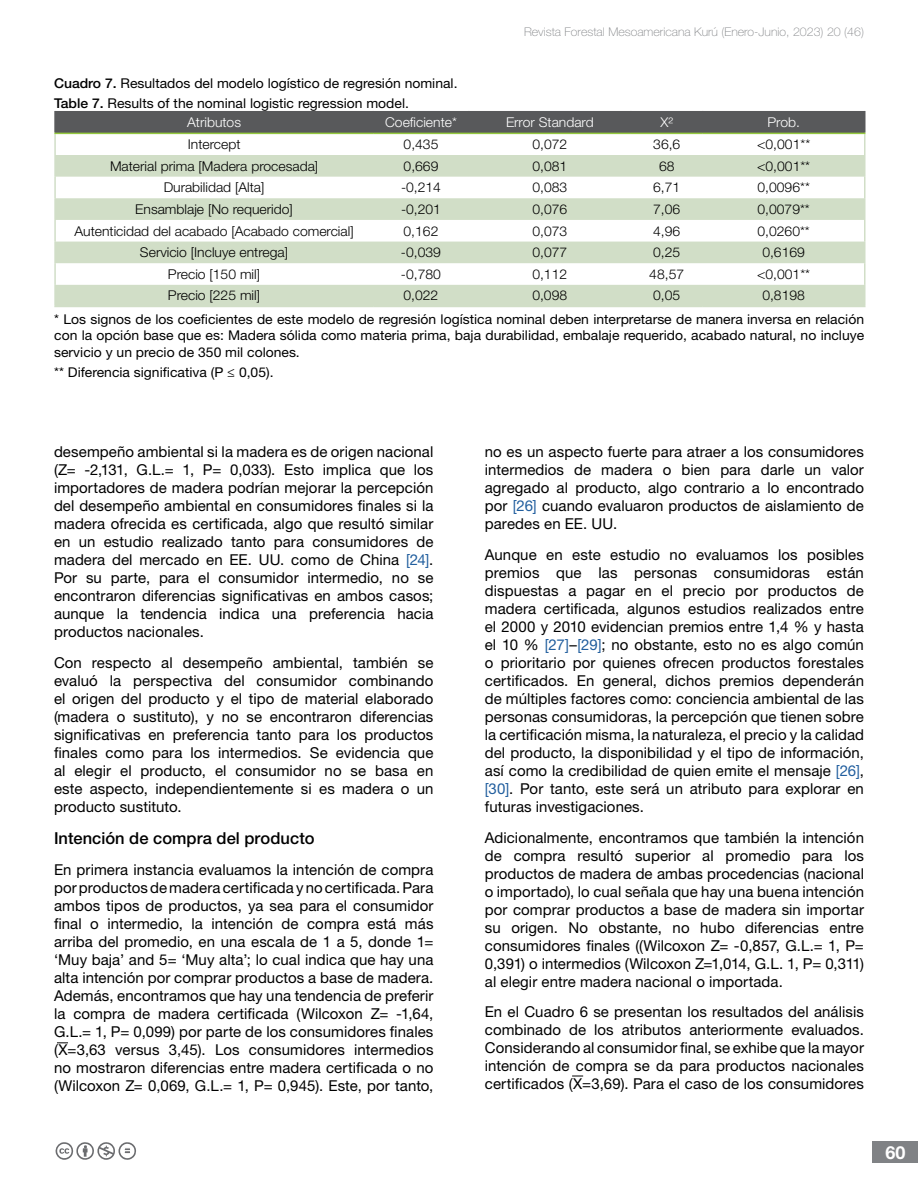
<style>
.page{position:relative;width:918px;height:1188px;background:#fff}
.page>*{position:absolute;margin:0;border:0;box-sizing:border-box;transform-origin:0 0}
.t1{font:700 18px "Helvetica Neue LT Std";color:#fff}
.t2{font:500 16.5px "Helvetica Neue LT Std";letter-spacing:.005em;color:#000}
.t3{font:15px/18px "Helvetica Neue LT Std";letter-spacing:.005em;color:#000;text-align:justify}
.t4{font:13.5px/16.2px "Helvetica Neue LT Std";color:#000}
.t5{font:300 13.5px "Helvetica Neue LT Std";color:#000}
.t6{font:300 13.5px "Helvetica Neue LT Std";color:#fff}
.t7{font:100 12px "Helvetica Neue LT Std";color:#808285}
.s1{font-weight:500}
.s2{color:#215e9e}
</style>
<div class="page">
<div style="left:873px;top:1142px;width:45px;height:21px;background:#808285"></div>
<svg style="left:55px;top:1142px;width:81px;height:18px"></svg>
<div style="left:56px;top:111px;width:808px;height:22px;background:#58595b"></div>
<svg style="left:56px;top:155px;width:808px;height:151px;fill:#d1dec7"></svg>
<hr style="left:372px;top:111px;width:2px;height:22px;background:#58595b">
<hr style="left:468px;top:111px;width:2px;height:22px;background:#58595b">
<hr style="left:630px;top:111px;width:2px;height:22px;background:#58595b">
<hr style="left:702px;top:111px;width:2px;height:22px;background:#58595b">
<hr style="left:54px;top:134px;width:2px;height:21px;background:#d1dec7">
<hr style="left:864px;top:134px;width:2px;height:21px;background:#d1dec7">
<hr style="left:54px;top:155px;width:2px;height:22px;background:#d1dec7">
<hr style="left:864px;top:155px;width:2px;height:22px;background:#d1dec7">
<hr style="left:54px;top:177px;width:2px;height:21px;background:#d1dec7">
<hr style="left:864px;top:177px;width:2px;height:21px;background:#d1dec7">
<hr style="left:54px;top:198px;width:2px;height:22px;background:#d1dec7">
<hr style="left:864px;top:198px;width:2px;height:22px;background:#d1dec7">
<hr style="left:54px;top:220px;width:2px;height:22px;background:#d1dec7">
<hr style="left:864px;top:220px;width:2px;height:22px;background:#d1dec7">
<hr style="left:54px;top:242px;width:2px;height:21px;background:#d1dec7">
<hr style="left:864px;top:242px;width:2px;height:21px;background:#d1dec7">
<hr style="left:54px;top:263px;width:2px;height:22px;background:#d1dec7">
<hr style="left:864px;top:263px;width:2px;height:22px;background:#d1dec7">
<hr style="left:54px;top:285px;width:2px;height:21px;background:#d1dec7">
<hr style="left:864px;top:285px;width:2px;height:21px;background:#d1dec7">
<hr style="left:54px;top:306px;width:319px;height:1px;background:#d1dec7">
<hr style="left:373px;top:306px;width:96px;height:1px;background:#d1dec7">
<hr style="left:469px;top:306px;width:162px;height:1px;background:#d1dec7">
<hr style="left:631px;top:306px;width:72px;height:1px;background:#d1dec7">
<hr style="left:703px;top:306px;width:163px;height:1px;background:#d1dec7">
<hr style="left:54px;top:111px;width:2px;height:22px;background:#58595b">
<hr style="left:864px;top:111px;width:2px;height:22px;background:#58595b">
<hr style="left:54px;top:133px;width:319px;height:1px;background:#95c93f">
<hr style="left:373px;top:133px;width:96px;height:1px;background:#95c93f">
<hr style="left:469px;top:133px;width:162px;height:1px;background:#95c93f">
<hr style="left:631px;top:133px;width:72px;height:1px;background:#95c93f">
<hr style="left:703px;top:133px;width:163px;height:1px;background:#95c93f">
<p class="t7" style="left:524px;top:25px;width:341px">Revista Forestal Mesoamericana Kurú (Enero-Junio, 2023) 20 (46)</p>
<p class="t4" style="left:54px;top:73px;width:405px;line-height:20.4px"><span class="s1">Cuadro 7.</span> Resultados del modelo logístico de regresión nominal.<br><span class="s1">Table 7.</span> Results of the nominal logistic regression model.</p>
<p class="t6" style="left:187px;top:114px;width:55px">Atributos</p>
<p class="t6" style="left:385px;top:114px;width:73px">Coeficiente*</p>
<p class="t6" style="left:506px;top:114px;width:89px">Error Standard</p>
<p class="t6" style="left:661px;top:114px;width:14px">X2</p>
<p class="t6" style="left:767px;top:114px;width:34px">Prob.</p>
<p class="t5" style="left:188px;top:136px;width:54px">Intercept</p>
<p class="t5" style="left:404px;top:136px;width:36px">0,435</p>
<p class="t5" style="left:532px;top:136px;width:36px">0,072</p>
<p class="t5" style="left:653px;top:136px;width:29px">36,6</p>
<p class="t5" style="left:757px;top:136px;width:55px">&lt;0,001**</p>
<p class="t5" style="left:110px;top:158px;width:210px">Material prima [Madera procesada]</p>
<p class="t5" style="left:404px;top:158px;width:36px">0,669</p>
<p class="t5" style="left:532px;top:158px;width:36px">0,081</p>
<p class="t5" style="left:659px;top:158px;width:17px">68</p>
<p class="t5" style="left:757px;top:158px;width:55px">&lt;0,001**</p>
<p class="t5" style="left:164px;top:179px;width:102px">Durabilidad [Alta]</p>
<p class="t5" style="left:401px;top:179px;width:42px">-0,214</p>
<p class="t5" style="left:532px;top:179px;width:36px">0,083</p>
<p class="t5" style="left:653px;top:179px;width:29px">6,71</p>
<p class="t5" style="left:758px;top:179px;width:54px">0,0096**</p>
<p class="t5" style="left:135px;top:201px;width:159px">Ensamblaje [No requerido]</p>
<p class="t5" style="left:401px;top:201px;width:42px">-0,201</p>
<p class="t5" style="left:532px;top:201px;width:36px">0,076</p>
<p class="t5" style="left:653px;top:201px;width:29px">7,06</p>
<p class="t5" style="left:757px;top:201px;width:54px">0,0079**</p>
<p class="t5" style="left:74px;top:223px;width:281px">Autenticidad del acabado [Acabado comercial]</p>
<p class="t5" style="left:404px;top:223px;width:36px">0,162</p>
<p class="t5" style="left:532px;top:223px;width:36px">0,073</p>
<p class="t5" style="left:653px;top:223px;width:29px">4,96</p>
<p class="t5" style="left:757px;top:223px;width:54px">0,0260**</p>
<p class="t5" style="left:140px;top:244px;width:150px">Servicio [Incluye entrega]</p>
<p class="t5" style="left:401px;top:244px;width:42px">-0,039</p>
<p class="t5" style="left:532px;top:244px;width:36px">0,077</p>
<p class="t5" style="left:653px;top:244px;width:29px">0,25</p>
<p class="t5" style="left:762px;top:244px;width:44px">0,6169</p>
<p class="t5" style="left:168px;top:266px;width:94px">Precio [150 mil]</p>
<p class="t5" style="left:401px;top:266px;width:42px">-0,780</p>
<p class="t5" style="left:532px;top:266px;width:36px">0,112</p>
<p class="t5" style="left:649px;top:266px;width:36px">48,57</p>
<p class="t5" style="left:757px;top:266px;width:55px">&lt;0,001**</p>
<p class="t5" style="left:168px;top:287px;width:94px">Precio [225 mil]</p>
<p class="t5" style="left:404px;top:287px;width:36px">0,022</p>
<p class="t5" style="left:532px;top:287px;width:36px">0,098</p>
<p class="t5" style="left:653px;top:287px;width:29px">0,05</p>
<p class="t5" style="left:762px;top:287px;width:44px">0,8198</p>
<p class="t4" style="left:54px;top:311px;width:812px;text-align:justify">* Los signos de los coeficientes de este modelo de regresión logística nominal deben interpretarse de manera inversa en relación con la opción base que es: Madera sólida como materia prima, baja durabilidad, embalaje requerido, acabado natural, no incluye servicio y un precio de 350 mil colones.</p>
<p class="t4" style="left:54px;top:364px;width:221px">** Diferencia significativa (P ≤ 0,05).</p>
<p class="t3" style="left:54px;top:443px;width:381px">desempeño ambiental si la madera es de origen nacional (Z= -2,131, G.L.= 1, P= 0,033). Esto implica que los importadores de madera podrían mejorar la percepción del desempeño ambiental en consumidores finales si la madera ofrecida es certificada, algo que resultó similar en un estudio realizado tanto para consumidores de madera del mercado en EE. UU. como de China <span class="s2">[24]</span>.<br>Por su parte, para el consumidor intermedio, no se encontraron diferencias significativas en ambos casos; aunque la tendencia indica una preferencia hacia productos nacionales.</p>
<p class="t3" style="left:54px;top:653px;width:381px">Con respecto al desempeño ambiental, también se evaluó la perspectiva del consumidor combinando el origen del producto y el tipo de material elaborado (madera o sustituto), y no se encontraron diferencias significativas en preferencia tanto para los productos finales como para los intermedios. Se evidencia que al elegir el producto, el consumidor no se basa en este aspecto, independientemente si es madera o un producto sustituto.</p>
<p class="t2" style="left:54px;top:829px;width:262px">Intención de compra del producto</p>
<p class="t3" style="left:54px;top:861px;width:381px">En primera instancia evaluamos la intención de compra por productos de madera certificada y no certificada. Para ambos tipos de productos, ya sea para el consumidor final o intermedio, la intención de compra está más arriba del promedio, en una escala de 1 a 5, donde 1= ‘Muy baja’ and 5= ‘Muy alta’; lo cual indica que hay una alta intención por comprar productos a base de madera.<br>Además, encontramos que hay una tendencia de preferir la compra de madera certificada (Wilcoxon Z= -1,64, G.L.= 1, P= 0,099) por parte de los consumidores finales (X=3,63 versus 3,45). Los consumidores intermedios no mostraron diferencias entre madera certificada o no (Wilcoxon Z= 0,069, G.L.= 1, P= 0,945). Este, por tanto,</p>
<p class="t3" style="left:485px;top:443px;width:381px">no es un aspecto fuerte para atraer a los consumidores intermedios de madera o bien para darle un valor agregado al producto, algo contrario a lo encontrado por <span class="s2">[26]</span> cuando evaluaron productos de aislamiento de paredes en EE. UU.</p>
<p class="t3" style="left:485px;top:545px;width:381px">Aunque en este estudio no evaluamos los posibles premios que las personas consumidoras están dispuestas a pagar en el precio por productos de madera certificada, algunos estudios realizados entre el 2000 y 2010 evidencian premios entre 1,4 % y hasta el 10 % <span class="s2">[27]</span>–<span class="s2">[29]</span>; no obstante, esto no es algo común o prioritario por quienes ofrecen productos forestales certificados. En general, dichos premios dependerán de múltiples factores como: conciencia ambiental de las personas consumidoras, la percepción que tienen sobre la certificación misma, la naturaleza, el precio y la calidad del producto, la disponibilidad y el tipo de información, así como la credibilidad de quien emite el mensaje <span class="s2">[26]</span>, <span class="s2">[30]</span>. Por tanto, este será un atributo para explorar en futuras investigaciones.</p>
<p class="t3" style="left:485px;top:828px;width:381px">Adicionalmente, encontramos que también la intención de compra resultó superior al promedio para los productos de madera de ambas procedencias (nacional o importado), lo cual señala que hay una buena intención por comprar productos a base de madera sin importar su origen. No obstante, no hubo diferencias entre consumidores finales ((Wilcoxon Z= -0,857, G.L.= 1, P= 0,391) o intermedios (Wilcoxon Z=1,014, G.L. 1, P= 0,311) al elegir entre madera nacional o importada.</p>
<p class="t3" style="left:485px;top:1003px;width:381px">En el Cuadro 6 se presentan los resultados del análisis combinado de los atributos anteriormente evaluados.<br>Considerando al consumidor final, se exhibe que la mayor intención de compra se da para productos nacionales certificados (X=3,69). Para el caso de los consumidores</p>
<p class="t1" style="left:885px;top:1141px;width:22px">60</p>
</div>
